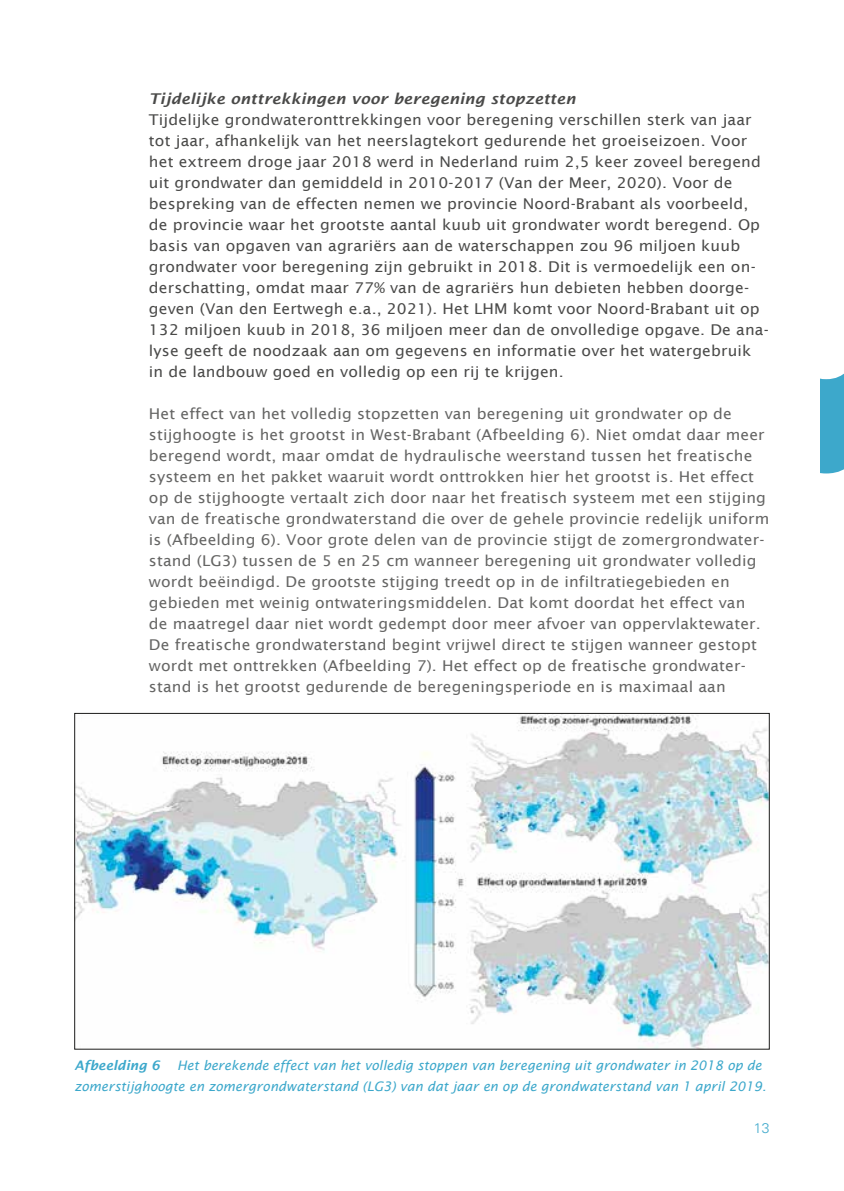
<style>
.page{position:relative;width:844px;height:1191px;background:#fff}
.page>*{position:absolute;margin:0;border:0;box-sizing:border-box;transform-origin:0 0}
.t1{font:14.88px/21px "Lucida Sans";letter-spacing:.01em;color:#656564;scale:1.05 1}
.t2{font:14.88px/21px "Lucida Sans";letter-spacing:.01em;color:#4a4a49;scale:1.05 1}
.t3{font:italic 600 14.88px "Lucida Sans";letter-spacing:.01em;color:#4a4a49;scale:1.05 1}
.t4{font:300 14px "Univers";color:#3da8cb}
.t5{font:italic 13.12px/21px "Lucida Sans";color:#3da8cb}
.t6{font:italic 600 13.12px "Lucida Sans";color:#3da8cb}
</style>
<div class="page">
<div style="left:820px;top:374px;width:23px;height:99px;background:#3da8cb"></div>
<img style="left:76px;top:715px;width:691px;height:332px">
<p class="t3" style="left:149px;top:90px;width:408px">Tijdelijke onttrekkingen voor beregening stopzetten</p>
<p class="t2" style="left:149px;top:109px;width:592px">Tijdelijke grondwateronttrekkingen voor beregening verschillen sterk van jaar tot jaar, afhankelijk van het neerslagtekort gedurende het groeiseizoen. Voor het extreem droge jaar 2018 werd in Nederland ruim 2,5 keer zoveel beregend uit grondwater dan gemiddeld in 2010-2017 (Van der Meer, 2020). Voor de bespreking van de effecten nemen we provincie Noord-Brabant als voorbeeld, de provincie waar het grootste aantal kuub uit grondwater wordt beregend. Op basis van opgaven van agrariërs aan de waterschappen zou 96 miljoen kuub grondwater voor beregening zijn gebruikt in 2018. Dit is vermoedelijk een on&shy;derschatting, omdat maar 77% van de agrariërs hun debieten hebben doorge&shy;geven (Van den Eertwegh e.a., 2021). Het LHM komt voor Noord-Brabant uit op 132 miljoen kuub in 2018, 36 miljoen meer dan de onvolledige opgave. De ana&shy;lyse geeft de noodzaak aan om gegevens en informatie over het watergebruik in de landbouw goed en volledig op een rij te krijgen.</p>
<p class="t1" style="left:149px;top:403px;width:592px">Het effect van het volledig stopzetten van beregening uit grondwater op de stijghoogte is het grootst in West-Brabant (Afbeelding 6). Niet omdat daar meer beregend wordt, maar omdat de hydraulische weerstand tussen het freatische systeem en het pakket waaruit wordt onttrokken hier het grootst is. Het effect op de stijghoogte vertaalt zich door naar het freatisch systeem met een stijging van de freatische grondwaterstand die over de gehele provincie redelijk uniform is (Afbeelding 6). Voor grote delen van de provincie stijgt de zomergrondwater&shy;stand (LG3) tussen de 5 en 25 cm wanneer beregening uit grondwater volledig wordt beëindigd. De grootste stijging treedt op in de infiltratiegebieden en gebieden met weinig ontwateringsmiddelen. Dat komt doordat het effect van<br>de maatregel daar niet wordt gedempt door meer afvoer van oppervlaktewater.<br>De freatische grondwaterstand begint vrijwel direct te stijgen wanneer gestopt wordt met onttrekken (Afbeelding 7). Het effect op de freatische grondwater&shy;stand is het grootst gedurende de beregeningsperiode en is maximaal aan</p>
<p class="t6" style="left:74px;top:1058px;width:87px">Afbeelding 6</p>
<p class="t5" style="left:74px;top:1055px;width:693px;text-indent:103px">Het berekende effect van het volledig stoppen van beregening uit grondwater in 2018 op de zomerstijghoogte en zomergrondwaterstand (LG3) van dat jaar en op de grondwaterstand van 1 april 2019.</p>
<p class="t4" style="left:753px;top:1120px;width:17px">13</p>
</div>
